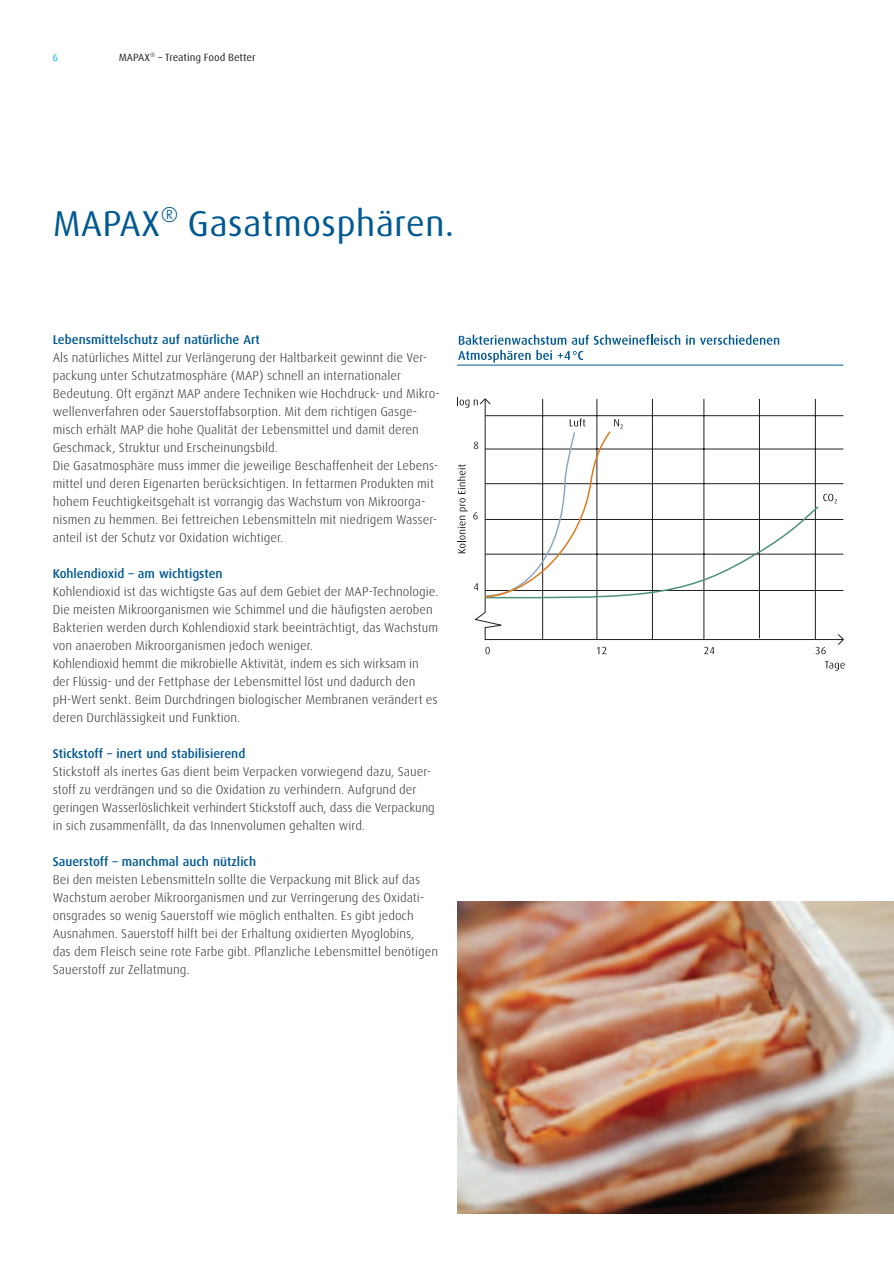
<style>
.page{position:relative;width:894px;height:1263px;background:#fff}
.page>*{position:absolute;margin:0;border:0;box-sizing:border-box;transform-origin:0 0}
.t1{font:36px "Linde Dax";color:#005992}
.t2{font:300 12.75px/18px "Linde Dax";color:#231f20}
.t3{font:500 12.75px "Linde Dax";color:#005992}
.t4{font:10.5px "Linde Dax";color:#231f20}
.t5{font:10.5px "Linde Dax";color:#00aeef}
</style>
<div class="page">
<img style="left:457px;top:902px;width:436px;height:311px">
<svg style="left:478px;top:398px;width:366px;height:247px"></svg>
<hr style="left:457px;top:365px;width:386px;height:1px;background:#005992">
<svg style="left:457px;top:464px;width:10px;height:89px"></svg>
<svg style="left:457px;top:397px;width:20px;height:11px"></svg>
<svg style="left:825px;top:661px;width:19px;height:10px"></svg>
<svg style="left:485px;top:647px;width:4px;height:7px"></svg>
<svg style="left:597px;top:647px;width:9px;height:7px"></svg>
<svg style="left:704px;top:647px;width:10px;height:7px"></svg>
<svg style="left:815px;top:647px;width:10px;height:7px"></svg>
<svg style="left:473px;top:418px;width:363px;height:181px"></svg>
<svg style="left:458px;top:335px;width:321px;height:28px"></svg>
<p class="t5" style="left:53px;top:53px;width:7px">6</p>
<p class="t4" style="left:119px;top:53px;width:138px">MAPAX<sup>®</sup> – Treating Food Better</p>
<h1 class="t1" style="left:53px;top:208px;width:403px">MAPAX<sup>®</sup> Gasatmosphären.</h1>
<p class="t3" style="left:53px;top:334px;width:209px">Lebensmittelschutz auf natürliche Art</p>
<p class="t2" style="left:53px;top:349px;width:388px">Als natürliches Mittel zur Verlängerung der Haltbarkeit gewinnt die Ver&shy;packung unter Schutzatmosphäre (MAP) schnell an internationaler<br>Be deutung. Oft ergänzt MAP andere Techniken wie Hochdruck- und Mikro&shy;wellenverfahren oder Sauerstoffabsorption. Mit dem richtigen Gasge&shy;misch erhält MAP die hohe Qualität der Lebensmittel und damit deren Geschmack, Struktur und Erscheinungsbild.<br>Die Gasatmosphäre muss immer die jeweilige Beschaffenheit der Lebens&shy;mittel und deren Eigenarten berücksichtigen. In fettarmen Produkten mit hohem Feuchtigkeitsgehalt ist vorrangig das Wachstum von Mikroorga&shy;nismen zu hemmen. Bei fettreichen Lebensmitteln mit niedrigem Wasser&shy;anteil ist der Schutz vor Oxidation wichtiger.</p>
<p class="t3" style="left:53px;top:568px;width:171px">Kohlendioxid – am wichtigsten</p>
<p class="t2" style="left:53px;top:583px;width:387px">Kohlendioxid ist das wichtigste Gas auf dem Gebiet der MAP-Technologie.<br>Die meisten Mikroorganismen wie Schimmel und die häufigsten aeroben Bakterien werden durch Kohlendioxid stark beeinträchtigt, das Wachstum von anaeroben Mikroorganismen jedoch weniger.<br>Kohlendioxid hemmt die mikrobielle Aktivität, indem es sich wirksam in der Flüssig- und der Fettphase der Lebensmittel löst und dadurch den pH-Wert senkt. Beim Durchdringen biologischer Membranen verändert es deren Durchlässigkeit und Funktion.</p>
<p class="t3" style="left:53px;top:748px;width:194px">Stickstoff – inert und stabilisierend</p>
<p class="t2" style="left:53px;top:763px;width:383px">Stickstoff als inertes Gas dient beim Verpacken vorwiegend dazu, Sauer&shy;stoff zu verdrängen und so die Oxidation zu verhindern. Aufgrund der geringen Wasserlöslichkeit verhindert Stickstoff auch, dass die Verpackung in sich zusammenfällt, da das Innenvolumen gehalten wird.</p>
<p class="t3" style="left:53px;top:856px;width:205px">Sauerstoff – manchmal auch nützlich</p>
<p class="t2" style="left:53px;top:871px;width:387px">Bei den meisten Lebensmitteln sollte die Verpackung mit Blick auf das Wachstum aerober Mikroorganismen und zur Verringerung des Oxidati&shy;onsgrades so wenig Sauerstoff wie möglich enthalten. Es gibt jedoch Ausnahmen. Sauerstoff hilft bei der Erhaltung oxidierten Myoglobins,<br>das dem Fleisch seine rote Farbe gibt. Pflanzliche Lebensmittel benöti gen Sauerstoff zur Zellatmung.</p>
</div>
